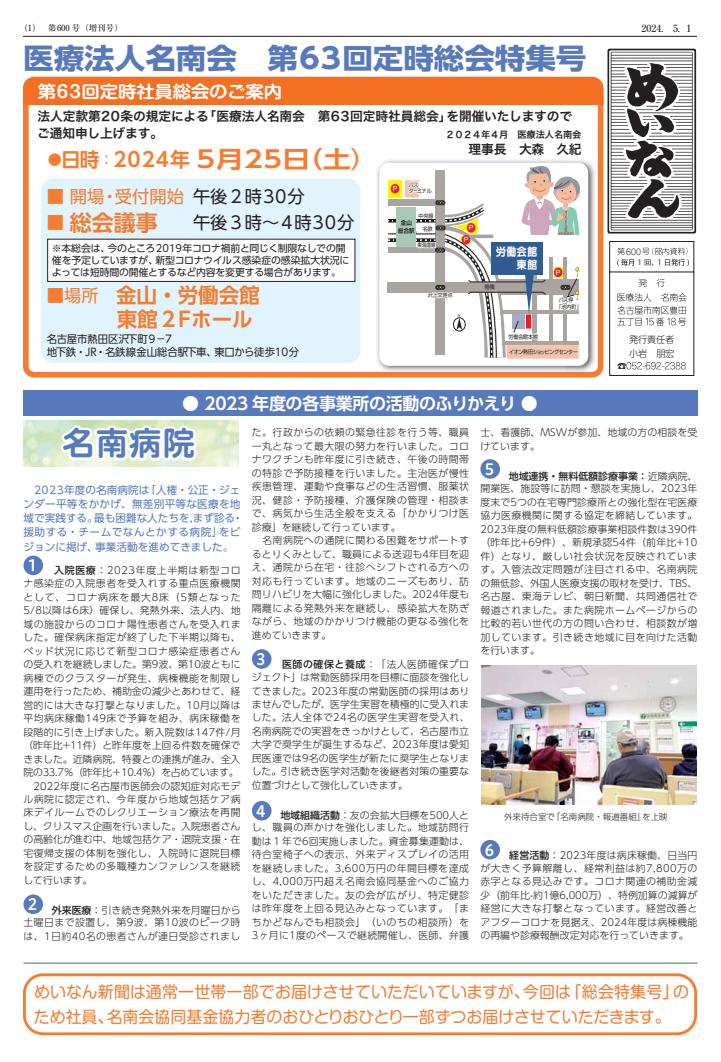
<style>
.page{position:relative;width:721px;height:1062px;background:#fff}
.page>*{position:absolute;margin:0;border:0;box-sizing:border-box;transform-origin:0 0}
.t1{font:31.9px "Shin M Go Pr 6 De Bold 90 msp RKSJ H";color:#587abc}
.t2{font:28.3px "UD Shin Go Pr 6 Bold 90 msp RKSJ H";letter-spacing:-.005em;color:#587abc;scale:1.08 1}
.t3{font:23.5px "UD Shin Go Pr 6 De Bold 90 msp RKSJ H";letter-spacing:.015em;color:#f47d32;scale:1.2 1}
.t4{font:22px "UD Shin Go Pr 6 De Bold 90 msp RKSJ H";color:#f47d32}
.t5{font:20.6px/23.2px "UD Shin Go Pr 6 De Bold 90 msp RKSJ H";color:#f47d32}
.t6{font:17.3px "UD Shin Go Pr 6 Regular 90 msp RKSJ H";color:#f47d32}
.t7{font:17.3px "UD Shin Go Pr 6 Regular 90 msp RKSJ H";letter-spacing:.05em;color:#231f20}
.t8{font:17px "UD Shin Go Pr 6 De Bold 90 msp RKSJ H";letter-spacing:-.025em;color:#fff}
.t9{font:17px "Shin M Go Pr 6 De Bold 90 msp RKSJ H";letter-spacing:-.01em;color:#fff;scale:1.08 1}
.t10{font:16.3px/24.8px "Shin M Go Pr 6 Regular 90 msp RKSJ H";color:#f47d32}
.t11{font:15.6px "Hiragino UD Sans R Std W6 90 msp RKSJ H";color:#fff}
.t12{font:12.8px/17px "Hira Kaku Pro W6 90 msp RKSJ H";letter-spacing:-.01em;color:#231f20}
.t13{font:11.6px/12.6px "Seurat CID B 90 msp RKSJ H";color:#fff;text-align:right;scale:.9 1}
.t14{font:10.6px/14.2px "UD Shin Go Pr 6 Regular 90 msp RKSJ H";color:#587abc}
.t15{font:10.6px/13.5px "UD Shin Go Pr 6 Regular 90 msp RKSJ H";letter-spacing:-.01em;color:#231f20}
.t16{font:9.9px/13.5px "UD Shin Go Pr 6 Light 90 msp RKSJ H";letter-spacing:.045em;color:#231f20;text-align:justify}
.t17{font:9.9px/12px "UD Shin Go Pr 6 Regular 90 msp RKSJ H";letter-spacing:-.025em;color:#231f20}
.t18{font:9.9px/13.5px "UD Shin Go Pr 6 Light 90 msp RKSJ H";letter-spacing:.01em;color:#231f20}
.t19{font:9.9px "UD Shin Go Pr 6 Medium 90 msp RKSJ H";color:#231f20}
.t20{font:9.9px "Ryumin Pr 6 Medium 90 msp RKSJ H";color:#231f20}
.t21{font:9.2px "Hira Kaku Pro W6 90 msp RKSJ H";letter-spacing:-.02em;color:#231f20}
.t22{font:9.2px/14.2px "Shin M Go Pr 6 Light 90 msp RKSJ H";letter-spacing:-.025em;color:#231f20}
.t23{font:8.5px "UD Shin Go Pr 6 Light 90 msp RKSJ H";color:#231f20}
.t24{font:8.5px "Ryumin Pr 6 Medium 90 msp RKSJ H";color:#231f20}
.t25{font:8px "Shin M Go Pr 6 Light 90 msp RKSJ H";color:#231f20}
.t26{font:6.5px "Shin Go Pro Medium 90 msp RKSJ H";color:#fff;scale:.9 1}
.t27{font:6.1px/8.1px "Shin Go Pro De Bold 90 msp RKSJ H";color:#231f20;text-align:center;scale:.9 1}
.t28{font:5.6px/6.7px "Shin Go Pro Regular 90 msp RKSJ H";color:#231f20;scale:.9 1}
.t29{font:5.6px "Shin Go Pro Regular 90 msp RKSJ H";letter-spacing:-.06em;color:#231f20;scale:.9 1}
.t30{font:5.6px "Shin Go Pro Regular 90 msp RKSJ H";color:#231f20;scale:.81 1}
.t31{font:3.7px "Shin Go Pro Regular 90 msp RKSJ H";color:#231f20;scale:.9 1}
.s1{font-size:19.6px}
.s2{font-size:20px}
.s3{font-family:"UD Shin Go Pr 6 Regular 90 msp RKSJ H"}
.s4{color:#231f20}
.s5{font-family:"UD Shin Go Pr 6 Regular 90 msp RKSJ H";font-size:17.3px}
.s6{color:#fff}
.s7{font-family:"UD Shin Go Pr 6 Light 90 msp RKSJ H"}
.s8{font-family:"UD Shin Go Pr 6 Medium 90 msp RKSJ H"}
</style>
<div class="page">
<svg style="left:23px;top:105px;width:580px;height:272px"></svg>
<div style="left:23px;top:77px;width:580px;height:28px;background:#f36f21"></div>
<div style="left:41px;top:178px;width:319px;height:185px;background:#e1f4fd;border-radius:12px"></div>
<img style="left:376px;top:158px;width:219px;height:212px">
<img style="left:376px;top:370px;width:219px;height:2px">
<div style="left:379px;top:163px;width:209px;height:203px;background:#fff;border-radius:10px"></div>
<svg style="left:388px;top:180px;width:14px;height:17px"></svg>
<div style="left:388px;top:199px;width:49px;height:7px;background:#a9a3a1"></div>
<div style="left:388px;top:247px;width:49px;height:5px;background:#a9a3a1"></div>
<div style="left:388px;top:282px;width:155px;height:10px;background:#a9a3a1"></div>
<div style="left:391px;top:184px;width:8px;height:9px;background:#ed1c24;border-radius:50%"></div>
<div style="left:391px;top:184px;width:8px;height:9px;border:1px solid #ed1c24;border-radius:50%"></div>
<svg style="left:388px;top:233px;width:8px;height:9px"></svg>
<svg style="left:388px;top:219px;width:8px;height:4px"></svg>
<div style="left:396px;top:207px;width:20px;height:40px;background:#a8c9b8"></div>
<svg style="left:405px;top:166px;width:175px;height:193px"></svg>
<hr style="left:23px;top:36px;width:674px;height:1px;background:#231f20">
<div style="left:48px;top:239px;width:307px;height:42px;background:#fff"></div>
<hr style="left:23px;top:962px;width:674px;height:1px;background:#427343">
<div style="left:23px;top:973px;width:674px;height:62px;border:3px solid #f47d32;border-radius:18px"></div>
<div style="left:23px;top:555px;width:20px;height:20px;background:#587abc;border-radius:50%"></div>
<div style="left:23px;top:894px;width:20px;height:20px;background:#587abc;border-radius:50%"></div>
<div style="left:252px;top:649px;width:19px;height:20px;background:#587abc;border-radius:50%"></div>
<div style="left:252px;top:801px;width:19px;height:19px;background:#587abc;border-radius:50%"></div>
<div style="left:480px;top:459px;width:20px;height:20px;background:#587abc;border-radius:50%"></div>
<div style="left:480px;top:840px;width:20px;height:19px;background:#587abc;border-radius:50%"></div>
<div style="left:23px;top:390px;width:674px;height:26px;background:#587abc"></div>
<img style="left:481px;top:665px;width:215px;height:140px">
<img style="left:607px;top:48px;width:90px;height:186px">
<svg style="left:609px;top:241px;width:85px;height:135px"></svg>
<p class="t24" style="left:19px;top:25px;width:105px">（1）　 第600 号（増刊号）</p>
<p class="t20" style="left:641px;top:25px;width:51px">2024.　5. 1</p>
<h2 class="t2" style="left:23px;top:48px;width:523px">医療法人名南会　第63回定時総会特集号</h2>
<h3 class="t9" style="left:38px;top:85px;width:228px">第63回定時社員総会のご案内</h3>
<p class="t12" style="left:37px;top:109px;width:536px">法人定款第20条の規定による「医療法人名南会　第63回定時社員総会」を開催いたしますのでご通知申し上げます。</p>
<h3 class="t3" style="left:48px;top:150px;width:277px"><sup>●</sup><span class="s1">日時</span><sup>：</sup><span class="s2">2024年</span> 5月25日（土<span class="s3">）</span></h3>
<h3 class="t6" style="left:47px;top:190px;width:259px">■ 開場・受付開始<span class="s4">午後２時30分</span></h3>
<h3 class="t4" style="left:47px;top:214px;width:112px"><span class="s5">■</span> 総会議事</h3>
<h3 class="t7" style="left:193px;top:216px;width:163px">午後３時～4時30分</h3>
<p class="t21" style="left:445px;top:131px;width:137px">２０２４年４月　医療法人名南会</p>
<p class="t12" style="left:468px;top:142px;width:114px">理事長 大森　久紀</p>
<p class="t28" style="left:408px;top:182px;width:27px">バス<br>タ－ミナル</p>
<p class="t26" style="left:392px;top:186px;width:8px">Ｐ</p>
<p class="t28" style="left:418px;top:213px;width:18px">中央線</p>
<p class="t27" style="left:398px;top:220px;width:20px">金山総合駅</p>
<p class="t26" style="left:468px;top:225px;width:8px">Ｐ</p>
<p class="t28" style="left:423px;top:226px;width:13px">名鉄</p>
<p class="t17" style="left:52px;top:244px;width:299px">※本総会は、今のところ2019年コロナ禍前と同じく制限なしでの開催を予定していますが、新型コロナウイルス感染症の感染拡大状況によっては短時間の開催とするなど内容を変更する場合があります。</p>
<h3 class="t5" style="left:47px;top:287px;width:214px"><span class="s5">■場所　</span>金山・労働会館　　　東館２Fホール</h3>
<p class="t15" style="left:47px;top:333px;width:254px">名古屋市熱田区沢下町９－７<br>地下鉄・JR・名鉄線金山総合駅下車、東口から徒歩10分</p>
<p class="t30" style="left:417px;top:243px;width:24px">東海道線</p>
<p class="t26" style="left:463px;top:237px;width:8px">Ｐ</p>
<p class="t28" style="left:428px;top:292px;width:29px">沢上交差点</p>
<p class="t31" style="left:457px;top:314px;width:5px">Ｎ</p>
<p class="t13" style="left:496px;top:247px;width:48px">労働会館東館</p>
<p class="t28" style="left:485px;top:285px;width:13px">陸橋</p>
<p class="t28" style="left:508px;top:334px;width:35px">労働会館本館</p>
<p class="t26" style="left:555px;top:270px;width:8px">Ｐ</p>
<p class="t28" style="left:556px;top:298px;width:29px;text-indent:2px">バス停<br>「池内町」</p>
<p class="t29" style="left:509px;top:350px;width:78px">イオン熱田ショッピングセンター</p>
<p class="t25" style="left:626px;top:248px;width:17px">600</p>
<p class="t22" style="left:629px;top:334px;width:47px">発行責任者小岩　朋宏</p>
<h3 class="t8" style="left:182px;top:397px;width:357px">● 2023 年度の各事業所の活動のふりかえり ●</h3>
<h1 class="t1" style="left:62px;top:431px;width:134px"><span class="s6">名</span>南病院</h1>
<p class="t18" style="left:480px;top:427px;width:218px">士、看護師、MSWが参加、地域の方の相談を受けています。</p>
<h3 class="t11" style="left:484px;top:463px;width:11px">5</h3>
<p class="t16" style="left:252px;top:427px;width:219px;text-align:left">た。行政からの依頼の緊急往診を行う等、職員一丸となって最大限の努力を行いました。コロナワクチンも昨年度に引き続き、午後の時間帯の特診で予防接種を行いました。主治医が慢性疾患管理、運動や食事などの生活習慣、服薬状況、健診・予防接種、介護保険の管理・相談まで、病気から生活全般を支える「かかりつけ医診療」を継続して行っています。<br>　名南病院への通院に関わる困難をサポートするとりくみとして、職員による送迎も4年目を迎え、通院から在宅・往診へシフトされる方への対応も行っています。地域のニーズもあり、訪問リハビリを大幅に強化しました。2024年度も隔離による発熱外来を継続し、感染拡大を防ぎながら、地域のかかりつけ機能の更なる強化を進めていきます。</p>
<h3 class="t11" style="left:256px;top:653px;width:11px">3</h3>
<p class="t19" style="left:508px;top:472px;width:190px">地域連携・無料低額診療事業：<span class="s7">近隣病院、</span></p>
<p class="t16" style="left:480px;top:483px;width:219px">開業医、施設等に訪問・懇談を実施し、2023年度末で5つの在宅専門診療所との強化型在宅医療協力医療機関に関する協定を締結しています。2023年度の無料低額診療事業相談件数は390件（昨年比+69件）、新規承認54件（前年比+10件）となり、厳しい社会状況を反映されています。入管法改定問題が注目される中、名南病院の無低診、外国人医療支援の取材を受け、TBS、名古屋、東海テレビ、朝日新聞、共同通信社で報道されました。また病院ホームページからの比較的若い世代の方の問い合わせ、相談数が増加しています。引き続き地域に目を向けた活動を行います。</p>
<p class="t14" style="left:23px;top:484px;width:221px;text-indent:11px">2023年度の名南病院は「人権・公正・ジェンダー平等をかかげ、無差別平等な医療を地域で実践する。最も困難な人たちを,まず診る・援助する・チームでなんとかする病院」をビジョンに掲げ、事業活動を進めてきました。</p>
<h3 class="t11" style="left:28px;top:559px;width:11px">1</h3>
<p class="t16" style="left:23px;top:564px;width:219px;text-align:left;text-indent:31px"><span class="s8">入院医療</span>：2023年度上半期は新型コロナ感染症の入院患者を受入れする重点医療機関として、コロナ病床を最大8床（5類となった<br>5/8以降は6床）確保し、発熱外来、法人内、地域の施設からのコロナ陽性患者さんを受入れました。確保病床指定が終了した下半期以降も、ベッド状況に応じて新型コロナ感染症患者さんの受入れを継続しました。第9波、第10波ともに病棟でのクラスターが発生、病棟機能を制限し運用を行ったため、補助金の減少とあわせて、経営的には大きな打撃となりました。10月以降は平均病床稼働149床で予算を組み、病床稼働を段階的に引き上げました。新入院数は147件/月（昨年比+11件）と昨年度を上回る件数を確保できました。近隣病院、特養との連携が進み、全入院の33.7％（昨年比＋10.4％）を占めています。　2022年度に名古屋市医師会の認知症対応モデル病院に認定され、今年度から地域包括ケア病床デイルームでのレクリエーション療法を再開し、クリスマス企画を行いました。入院患者さんの高齢化が進む中、地域包括ケア・退院支援・在宅復帰支援の体制を強化し、入院時に退院目標を設定するための多職種カンファレンスを継続して行います。</p>
<h3 class="t11" style="left:28px;top:898px;width:11px">2</h3>
<p class="t16" style="left:252px;top:659px;width:219px;text-indent:30px"><span class="s8">医師の確保と養成</span>：「法人医師確保プロジェクト」は常勤医師採用を目標に面談を強化してきました。2023年度の常勤医師の採用はありませんでしたが、医学生実習を積極的に受入れました。法人全体で24名の医学生実習を受入れ、名南病院での実習をきっかけとして、名古屋市立大学で奨学生が誕生するなど、2023年度は愛知民医連では9名の医学生が新たに奨学生となりました。引き続き医学対活動を後継者対策の重要な位置づけとして強化していきます。</p>
<h3 class="t11" style="left:256px;top:805px;width:11px">4</h3>
<p class="t16" style="left:252px;top:809px;width:219px;text-indent:28px"><span class="s8">地域組織活動</span>：友の会拡大目標を500人とし、職員の声かけを強化しました。地域訪問行動は１年で6回実施しました。資金募集運動は、待合室椅子への表示、外来ディスプレイの活用を継続しました。3,600万円の年間目標を達成し、4,000万円超え名南会協同基金へのご協力をいただきました。友の会が広がり、特定健診は昨年度を上回る見込みとなっています。「まちかどなんでも相談会」（いのちの相談所）を3ヶ月に1度のペースで継続開催し、医師、弁護</p>
<p class="t23" style="left:504px;top:813px;width:165px">外来待合室で「名南病院・報道番組」を上映</p>
<h3 class="t11" style="left:484px;top:844px;width:11px">6</h3>
<p class="t16" style="left:480px;top:850px;width:219px;text-indent:29px"><span class="s8">経営活動</span>：2023年度は病床稼働、日当円が大きく予算解離し、経常利益は約7,800万の赤字となる見込みです。コロナ関連の補助金減少（前年比-約1億6,000万）、特例加算の減算が経営に大きな打撃となっています。経営改善とアフターコロナを見据え、2024年度は病棟機能の再編や診療報酬改定対応を行っていきます。</p>
<p class="t16" style="left:23px;top:904px;width:219px;line-height:13.1px;text-indent:28px"><span class="s8">外来医療</span>：引き続き発熱外来を月曜日から土曜日まで設置し、第9波、第10波のピーク時は、1日約40名の患者さんが連日受診されまし</p>
<h3 class="t10" style="left:34px;top:982px;width:657px">めいなん新聞は通常一世帯一部でお届けさせていただいていますが、今回は「総会特集号」のため社員、名南会協同基金協力者のおひとりおひとり一部ずつお届けさせていただきます。</h3>
</div>
